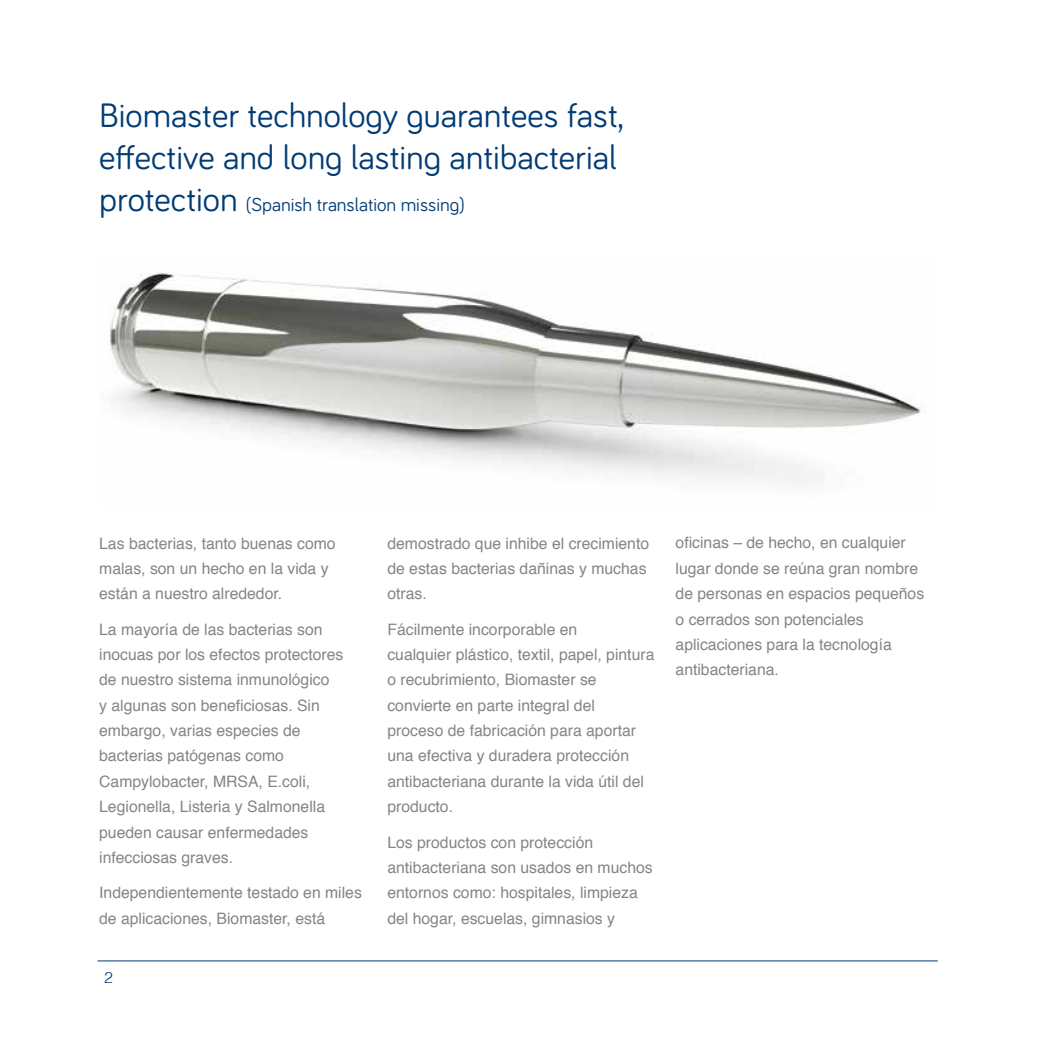
<style>
.page{position:relative;width:1042px;height:1042px;background:#fff}
.page>*{position:absolute;margin:0;border:0;box-sizing:border-box;transform-origin:0 0}
.t1{font:35px/42px "Bariol";color:#003b75}
.t2{font:19.25px "Bariol";color:#003b75}
.t3{font:15.75px/25.4px "Helvetica";color:#858584}
.t4{font:300 15.75px "Helvetica";color:#003b75}
.s1{font-size:35px}
</style>
<div class="page">
<hr style="left:98px;top:960px;width:840px;height:1px;background:#003b75">
<img style="left:109px;top:273px;width:815px;height:212px">
<h1 class="t1" style="left:99px;top:92px;width:526px">Biomaster technology guarantees fast, effective and long lasting antibacterial</h1>
<p class="t2" style="left:99px;top:191px;width:367px"><span class="s1">protection</span> (Spanish translation missing)</p>
<p class="t3" style="left:99px;top:531px;width:238px">Las bacterias, tanto buenas como malas, son un hecho en la vida y están a nuestro alrededor.</p>
<p class="t3" style="left:99px;top:617px;width:246px">La mayoría de las bacterias son inocuas por los efectos protectores de nuestro sistema inmunológico<br>y algunas son beneficiosas. Sin embargo, varias especies de bacterias patógenas como<br>Campylobacter, MRSA, E.coli,<br>Legionella, Listeria y Salmonella pueden causar enfermedades infecciosas graves.</p>
<p class="t3" style="left:99px;top:880px;width:264px">Independientemente testado en miles de aplicaciones, Biomaster, está</p>
<p class="t4" style="left:104px;top:963px;width:10px">2</p>
<p class="t3" style="left:387px;top:531px;width:263px">demostrado que inhibe el crecimiento de estas bacterias dañinas y muchas otras.</p>
<p class="t3" style="left:387px;top:617px;width:268px">Fácilmente incorporable en<br>cualquier plástico, textil, papel, pintura o recubrimiento, Biomaster se convierte en parte integral del proceso de fabricación para aportar una efectiva y duradera protección antibacteriana durante la vida útil del producto.</p>
<p class="t3" style="left:387px;top:830px;width:267px">Los productos con protección antibacteriana son usados en muchos entornos como: hospitales, limpieza del hogar, escuelas, gimnasios y</p>
<p class="t3" style="left:675px;top:531px;width:250px">oficinas – de hecho, en cualquier lugar donde se reúna gran nombre de personas en espacios pequeños o cerrados son potenciales aplicaciones para la tecnología antibacteriana.</p>
</div>
